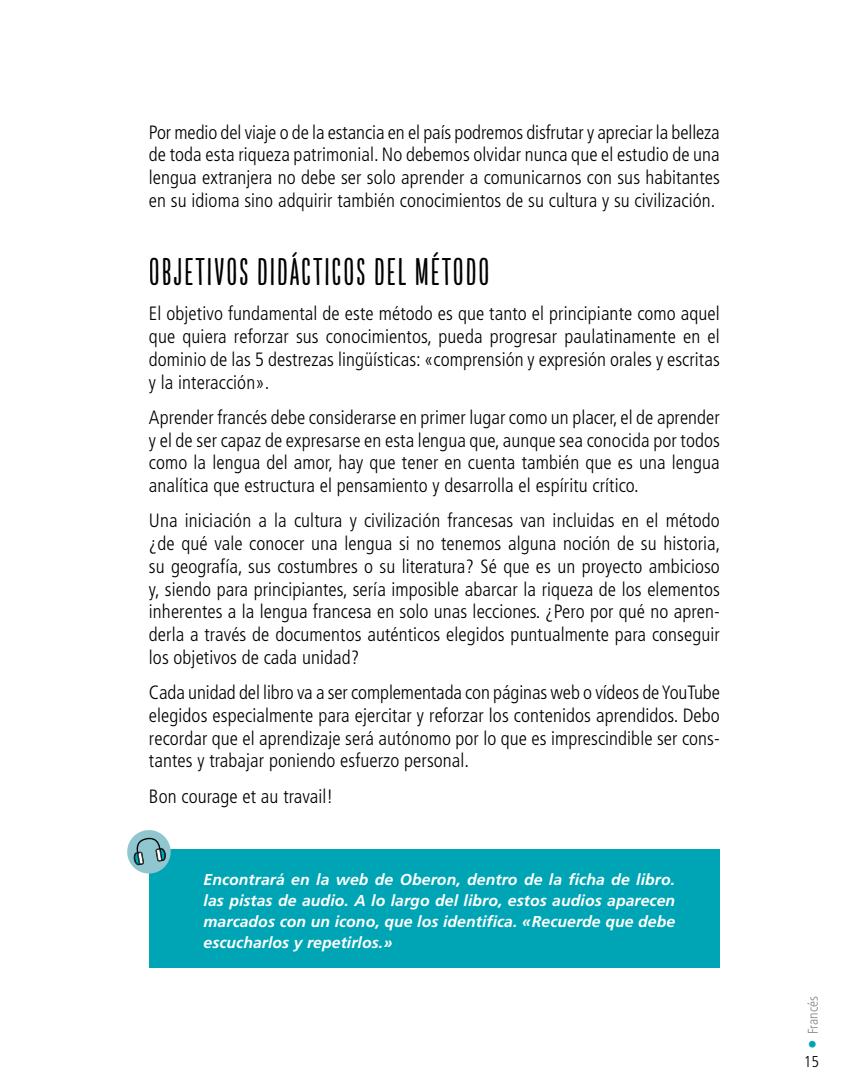
<style>
.page{position:relative;width:844px;height:1092px;background:#fff}
.page>*{position:absolute;margin:0;border:0;box-sizing:border-box;transform-origin:0 0}
.t1{font:700 38.5px "Briko";letter-spacing:.05em;color:#000}
.t2{font:300 condensed 19.25px/22.8px "Frutiger LT Std";letter-spacing:.005em;color:#000;text-align:justify}
.t3{font:300 condensed 19.25px "Frutiger LT Std";color:#00a5b5}
.t4{font:italic 700 15.75px/21px "Frutiger LT Std";letter-spacing:.005em;color:#fff;text-align:justify}
.t5{font:300 condensed 15.75px "Frutiger LT Std";color:#000}
.t6{font:300 condensed 14px "Frutiger LT Std";letter-spacing:.005em;color:#878787}
</style>
<div class="page">
<div style="left:149px;top:849px;width:570px;height:118px;background:#00a5b5"></div>
<svg style="left:127px;top:830px;width:44px;height:44px"></svg>
<p class="t2" style="left:149px;top:122px;width:572px">Por medio del viaje o de la estancia en el país podremos disfrutar y apreciar la belleza de toda esta riqueza patrimonial. No debemos olvidar nunca que el estudio de una lengua extranjera no debe ser solo aprender a comunicarnos con sus habitantes en su idioma sino adquirir también conocimientos de su cultura y su civilización.</p>
<h1 class="t1" style="left:149px;top:258px;width:342px">OBJETIVOS DIDÁCTICOS DEL MÉTODO</h1>
<p class="t2" style="left:149px;top:304px;width:572px">El objetivo fundamental de este método es que tanto el principiante como aquel que quiera reforzar sus conocimientos, pueda progresar paulatinamente en el dominio de las 5 destrezas lingüísticas: «comprensión y expresión orales y escritas y la interacción».</p>
<p class="t2" style="left:149px;top:407px;width:572px">Aprender francés debe considerarse en primer lugar como un placer, el de aprender y el de ser capaz de expresarse en esta lengua que, aunque sea conocida por todos como la lengua del amor, hay que tener en cuenta también que es una lengua analítica que estructura el pensamiento y desarrolla el espíritu crítico.</p>
<p class="t2" style="left:149px;top:511px;width:573px">Una iniciación a la cultura y civilización francesas van incluidas en el método ¿de qué vale conocer una lengua si no tenemos alguna noción de su historia, su geografía, sus costumbres o su literatura? Sé que es un proyecto ambicioso y, siendo para principiantes, sería imposible abarcar la riqueza de los elementos inherentes a la lengua francesa en solo unas lecciones. ¿Pero por qué no apren&shy;derla a través de documentos auténticos elegidos puntualmente para conseguir los objetivos de cada unidad?</p>
<p class="t2" style="left:149px;top:682px;width:572px">Cada unidad del libro va a ser complementada con páginas web o vídeos de YouTube elegidos especialmente para ejercitar y reforzar los contenidos aprendidos. Debo recordar que el aprendizaje será autónomo por lo que es imprescindible ser cons&shy;tantes y trabajar poniendo esfuerzo personal.</p>
<p class="t2" style="left:149px;top:786px;width:186px">Bon courage et au travail!</p>
<p class="t4" style="left:203px;top:870px;width:473px">Encontrará en la web de Oberon, dentro de la ficha de libro. las pistas de audio. A lo largo del libro, estos audios aparecen marcados con un icono, que los identifica. «Recuerde que debe escucharlos y repetirlos.»</p>
<p class="t6" style="left:807px;top:1033px;width:40px;rotate:-90deg">Francés</p>
<p class="t3" style="left:804px;top:1049px;width:11px;rotate:-90deg">•</p>
<p class="t5" style="left:803px;top:1055px;width:17px">15</p>
</div>
